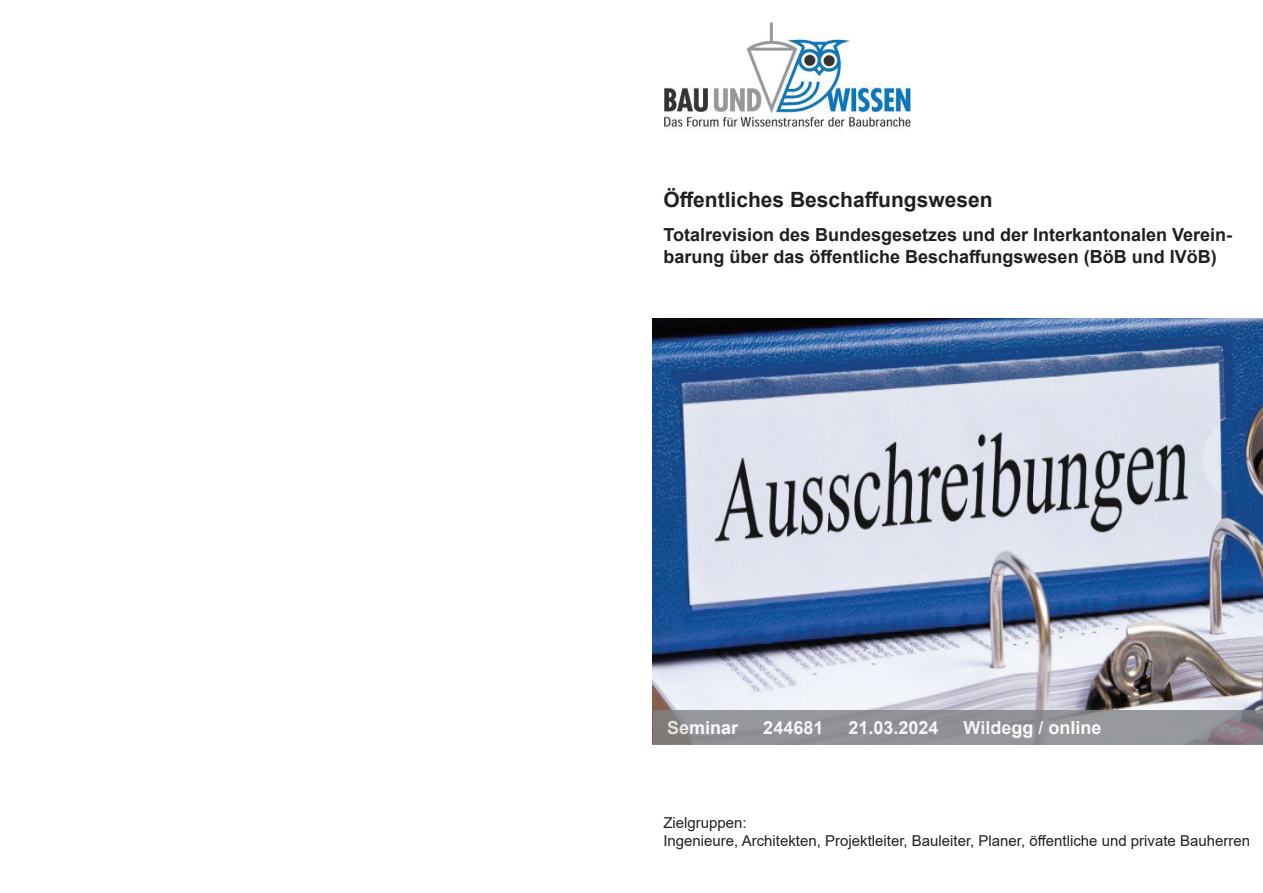
<style>
.page{position:relative;width:1263px;height:893px;background:#fff}
.page>*{position:absolute;margin:0;border:0;box-sizing:border-box;transform-origin:0 0}
.t1{font:700 21px "Arial";color:#231f20}
.t2{font:700 18px/21.6px "Arial";color:#231f20}
.t3{font:700 18px "Arial";color:#fff}
.t4{font:15px/18px "Arial";color:#231f20}
</style>
<div class="page">
<img style="left:664px;top:22px;width:246px;height:105px">
<img style="left:653px;top:319px;width:610px;height:391px">
<svg style="left:653px;top:744px;width:610px;height:1px"></svg>
<svg style="left:653px;top:710px;width:610px;height:34px;background:#909195"></svg>
<p class="t1" style="left:663px;top:184px;width:331px">Öffentliches Beschaffungswesen</p>
<p class="t2" style="left:663px;top:224px;width:570px">Totalrevision des Bundesgesetzes und der Interkantonalen Verein&shy;barung über das öffentliche Beschaffungswesen (BöB und IVöB)</p>
<p class="t3" style="left:667px;top:715px;width:73px">Seminar</p>
<p class="t3" style="left:763px;top:715px;width:62px">244681</p>
<p class="t3" style="left:848px;top:715px;width:92px">21.03.2024</p>
<p class="t3" style="left:963px;top:715px;width:139px">Wildegg / online</p>
<p class="t4" style="left:663px;top:814px;width:588px">Zielgruppen:<br>Ingenieure, Architekten, Projektleiter, Bauleiter, Planer, öffentliche und private Bauherren</p>
</div>
